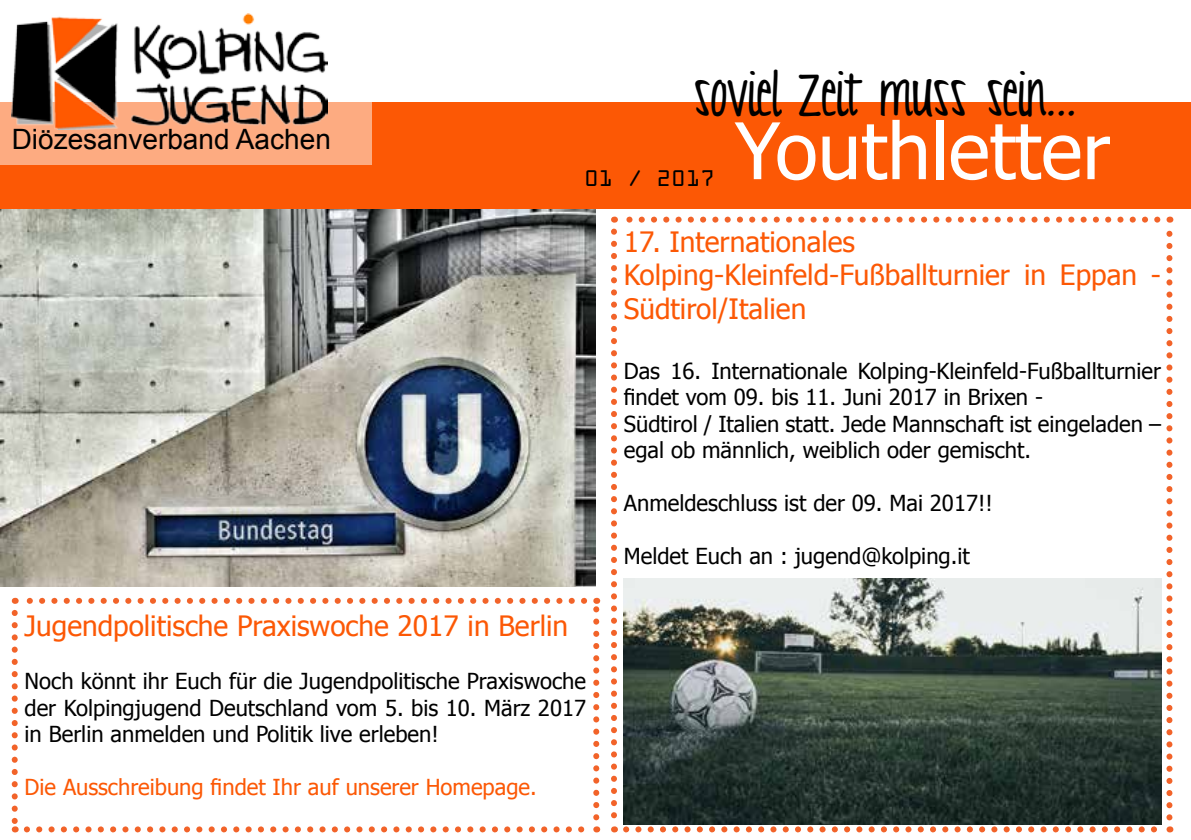
<style>
.page{position:relative;width:1191px;height:840px;background:#fff}
.page>*{position:absolute;margin:0;border:0;box-sizing:border-box;transform-origin:0 0}
.t1{font:78px "Tahoma";color:#fff}
.t2{font:48px "KG Love You Through It";color:#000}
.t3{font:28px/33.6px "Tahoma";color:#fc5805}
.t4{font:28px "Arial";color:#000}
.t5{font:24px "OCRA Extended";color:#000}
.t6{font:22px/26.4px "Tahoma";color:#000;text-align:justify}
.t7{font:22px "Tahoma";color:#fc5805}
</style>
<div class="page">
<svg style="left:626px;top:826px;width:531px;height:5px"></svg>
<svg style="left:611px;top:231px;width:6px;height:600px"></svg>
<svg style="left:1166px;top:216px;width:6px;height:601px"></svg>
<svg style="left:614px;top:216px;width:543px;height:6px"></svg>
<div style="left:0;top:102px;width:1191px;height:107px;background:#fc5805"></div>
<svg style="left:0;top:13px;width:371px;height:152px;fill:#fdab81"></svg>
<img style="left:12px;top:14px;width:315px;height:115px">
<img style="left:0;top:209px;width:595px;height:377px">
<svg style="left:27px;top:826px;width:558px;height:5px"></svg>
<svg style="left:12px;top:612px;width:6px;height:219px"></svg>
<svg style="left:593px;top:597px;width:6px;height:219px"></svg>
<svg style="left:15px;top:597px;width:569px;height:6px"></svg>
<img style="left:624px;top:578px;width:537px;height:245px">
<p class="t4" style="left:12px;top:121px;width:321px">Diözesanverband Aachen</p>
<h2 class="t2" style="left:693px;top:71px;width:384px">soviel Zeit muss sein...</h2>
<p class="t5" style="left:584px;top:165px;width:132px">01 / 2017</p>
<h1 class="t1" style="left:735px;top:98px;width:377px">Youthletter</h1>
<p class="t3" style="left:624px;top:223px;width:539px">17. Internationales<br>Kolping-Kleinfeld-Fußballturnier in Eppan -<br>Südtirol/Italien</p>
<p class="t6" style="left:624px;top:356px;width:539px;text-align:left">Das 16. Internationale Kolping-Kleinfeld-Fußballturnier findet vom 09. bis 11. Juni 2017 in Brixen -<br>Südtirol / Italien statt. Jede Mannschaft ist eingeladen – egal ob männlich, weiblich oder gemischt.</p>
<p class="t6" style="left:624px;top:488px;width:370px">Anmeldeschluss ist der 09. Mai 2017!!</p>
<p class="t6" style="left:624px;top:541px;width:347px">Meldet Euch an : jugend@kolping.it</p>
<p class="t3" style="left:25px;top:607px;width:545px">Jugendpolitische Praxiswoche 2017 in Berlin</p>
<p class="t6" style="left:25px;top:666px;width:563px">Noch könnt ihr Euch für die Jugendpolitische Praxiswoche der Kolpingjugend Deutschland vom 5. bis 10. März 2017 in Berlin anmelden und Politik live erleben!</p>
<p class="t7" style="left:25px;top:771px;width:514px">Die Ausschreibung findet Ihr auf unserer Homepage.</p>
</div>
